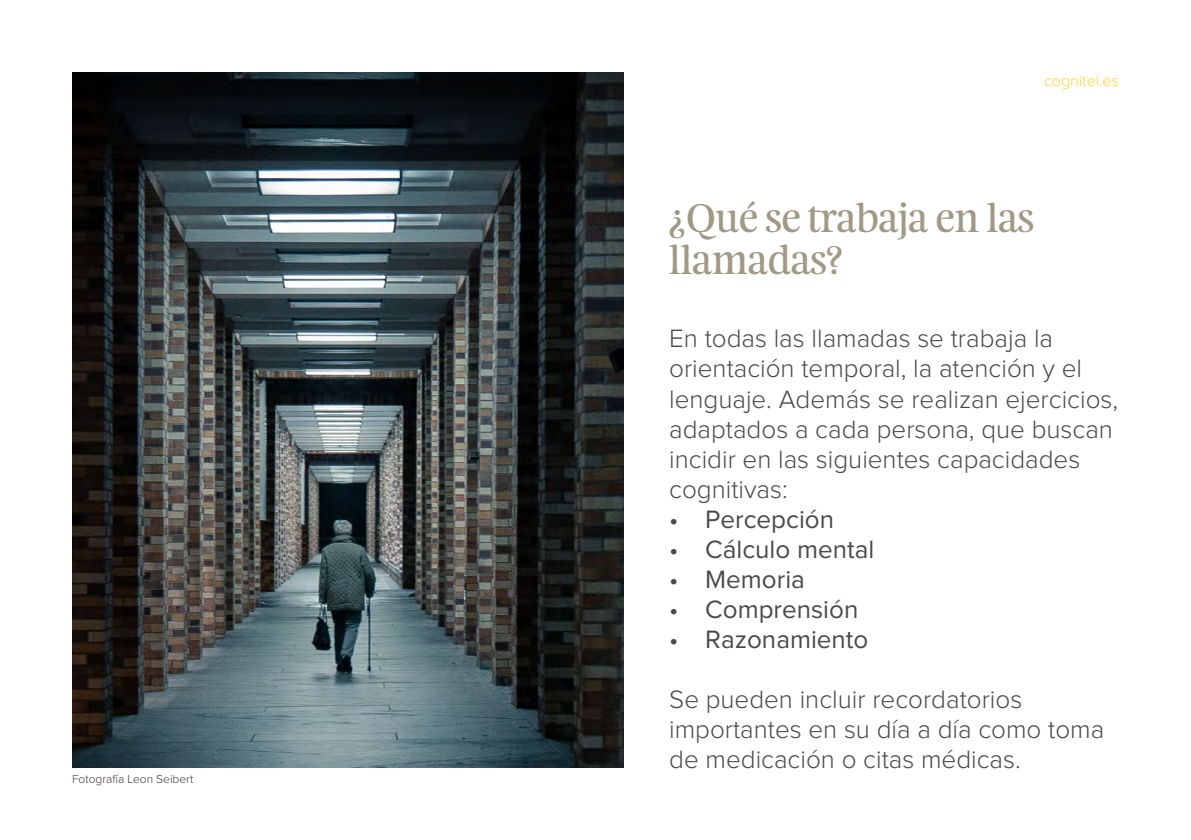
<style>
.page{position:relative;width:1191px;height:840px;background:#fff}
.page>*{position:absolute;margin:0;border:0;box-sizing:border-box;transform-origin:0 0}
.t1{font:36px/42px "Feijoa Display";color:#a09a84}
.t2{font:300 26px/30px "Proxima Nova";color:#4a4a49}
.t3{font:26px "Proxima Nova";color:#4a4a49}
.t4{font:300 16px "Proxima Nova";color:#fed440}
.t5{font:300 12px "Proxima Nova";color:#453a36}
</style>
<div class="page">
<img style="left:72px;top:72px;width:552px;height:695px">
<p class="t5" style="left:72px;top:772px;width:123px">Fotografía Leon Seibert</p>
<p class="t4" style="left:1044px;top:74px;width:76px">cognitel.es</p>
<h1 class="t1" style="left:669px;top:198px;width:366px">¿Qué se trabaja en las llamadas?</h1>
<p class="t2" style="left:669px;top:325px;width:450px">En todas las llamadas se trabaja la orientación temporal, la atención y el lenguaje. Además se realizan ejercicios, adaptados a cada persona, que buscan incidir en las siguientes capacidades cognitivas:</p>
<p class="t3" style="left:669px;top:507px;width:166px">• Percepción</p>
<p class="t3" style="left:669px;top:537px;width:207px">• Cálculo mental</p>
<p class="t3" style="left:669px;top:567px;width:137px">• Memoria</p>
<p class="t3" style="left:669px;top:597px;width:191px">• Comprensión</p>
<p class="t3" style="left:669px;top:627px;width:201px">• Razonamiento</p>
<p class="t2" style="left:669px;top:685px;width:436px">Se pueden incluir recordatorios importantes en su día a día como toma de medicación o citas médicas.</p>
</div>
